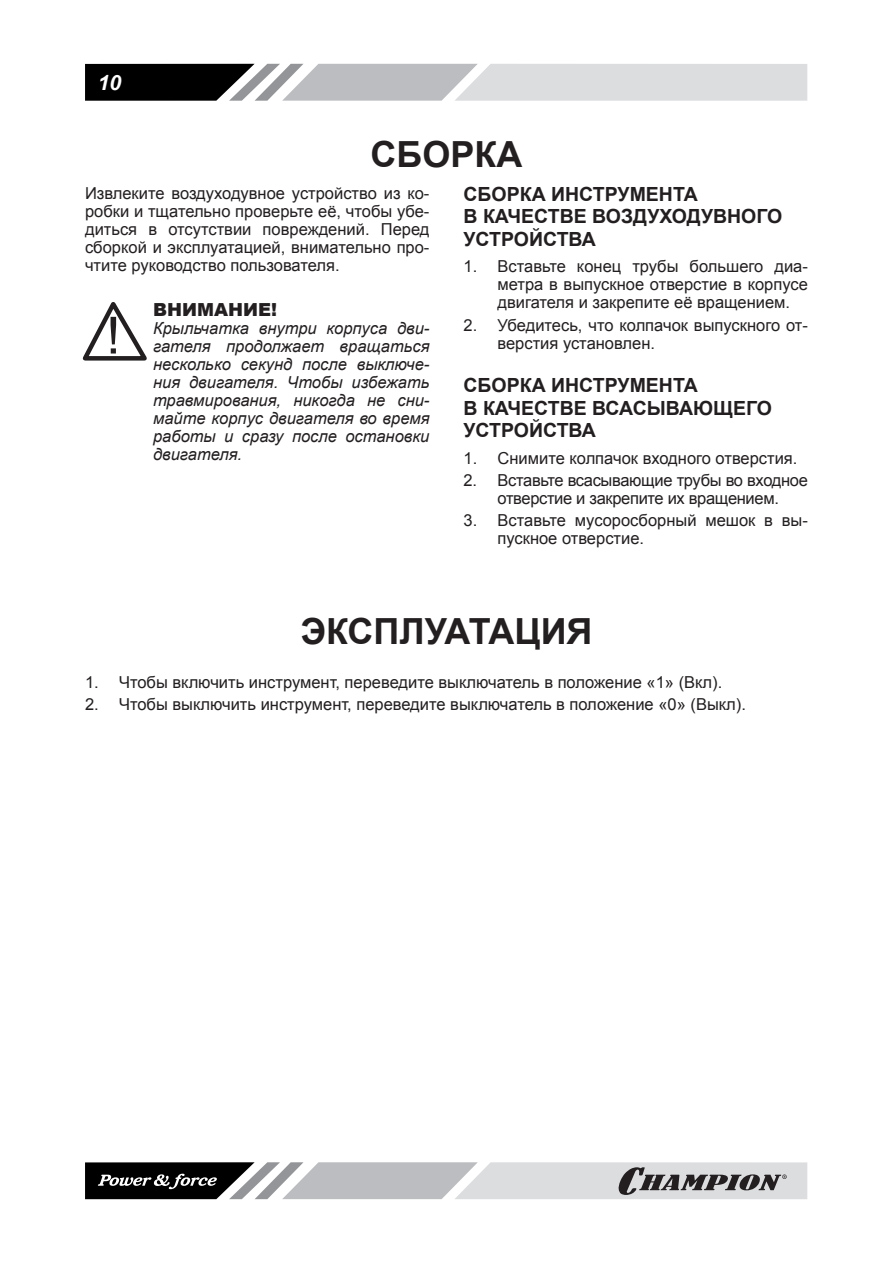
<style>
.page{position:relative;width:893px;height:1263px;background:#fff}
.page>*{position:absolute;margin:0;border:0;box-sizing:border-box;transform-origin:0 0}
.Заголовок_1{font:700 36px "Arial";color:#231f20}
.t1{font:italic 700 21px "Arial";color:#fff}
.Заголовок2{font:700 19.5px/22.5px "Arial";color:#231f20}
.Внимание{font:900 18px "Arial";color:#231f20}
.Текст_список{font:16.5px/18px "Arial";color:#231f20}
.Внимание_16{font:italic 16.5px/18px "Arial";color:#231f20;text-align:justify}
.Текст_основной{font:16.5px/18px "Arial";color:#231f20;text-align:justify}
.Текст_список-2{font:16.5px/18px "Arial";letter-spacing:-.02em;color:#231f20;text-align:center}
</style>
<div class="page">
<svg style="left:85px;top:64px;width:722px;height:37px;background:#a7a8aa"></svg>
<svg style="left:85px;top:1162px;width:722px;height:37px;background:#a1a2a3"></svg>
<svg style="left:82px;top:302px;width:65px;height:59px"></svg>
<p class="t1" style="left:98px;top:69px;width:25px">10</p>
<p class="Заголовок_1" style="left:371px;top:130px;width:153px">СБОРКА</p>
<p class="Текст_основной" style="left:85px;top:184px;width:346px">Извлеките воздуходувное устройство из ко&shy;робки и тщательно проверьте её, чтобы убе&shy;диться в отсутствии повреждений. Перед сборкой и эксплуатацией, внимательно про&shy;чтите руководство пользователя.</p>
<p class="Внимание" style="left:153px;top:296px;width:125px">ВНИМАНИЕ!</p>
<p class="Внимание_16" style="left:153px;top:319px;width:278px">Крыльчатка внутри корпуса дви&shy;гателя продолжает вращаться несколько секунд после выключе&shy;ния двигателя. Чтобы избежать травмирования, никогда не сни&shy;майте корпус двигателя во время работы и сразу после остановки двигателя.</p>
<p class="Заголовок2" style="left:463px;top:183px;width:320px">СБОРКА ИНСТРУМЕНТА<br>В КАЧЕСТВЕ ВОЗДУХОДУВНОГО<br>УСТРОЙСТВА</p>
<p class="Текст_список" style="left:497px;top:258px;width:312px;text-align:justify;text-indent:-34px">1. Вставьте конец трубы большего диа&shy;метра в выпускное отверстие в корпусе двигателя и закрепите её вращением.</p>
<p class="Текст_список" style="left:497px;top:316px;width:312px;text-indent:-34px">2. Убедитесь, что колпачок выпускного от&shy;верстия установлен.</p>
<p class="Заголовок2" style="left:463px;top:375px;width:310px">СБОРКА ИНСТРУМЕНТА<br>В КАЧЕСТВЕ ВСАСЫВАЮЩЕГО<br>УСТРОЙСТВА</p>
<p class="Текст_список" style="left:463px;top:449px;width:335px">1. Снимите колпачок входного отверстия.</p>
<p class="Текст_список-2" style="left:463px;top:471px;width:346px">2. Вставьте всасывающие трубы во входное отверстие и закрепите их вращением.</p>
<p class="Текст_список" style="left:497px;top:512px;width:312px;text-indent:-34px">3. Вставьте мусоросборный мешок в вы&shy;пускное отверстие.</p>
<p class="Заголовок_1" style="left:301px;top:607px;width:293px">ЭКСПЛУАТАЦИЯ</p>
<p class="Текст_список" style="left:85px;top:673px;width:639px">1. Чтобы включить инструмент, переведите выключатель в положение «1» (Вкл).</p>
<p class="Текст_список" style="left:85px;top:696px;width:662px">2. Чтобы выключить инструмент, переведите выключатель в положение «0» (Выкл).</p>
</div>
